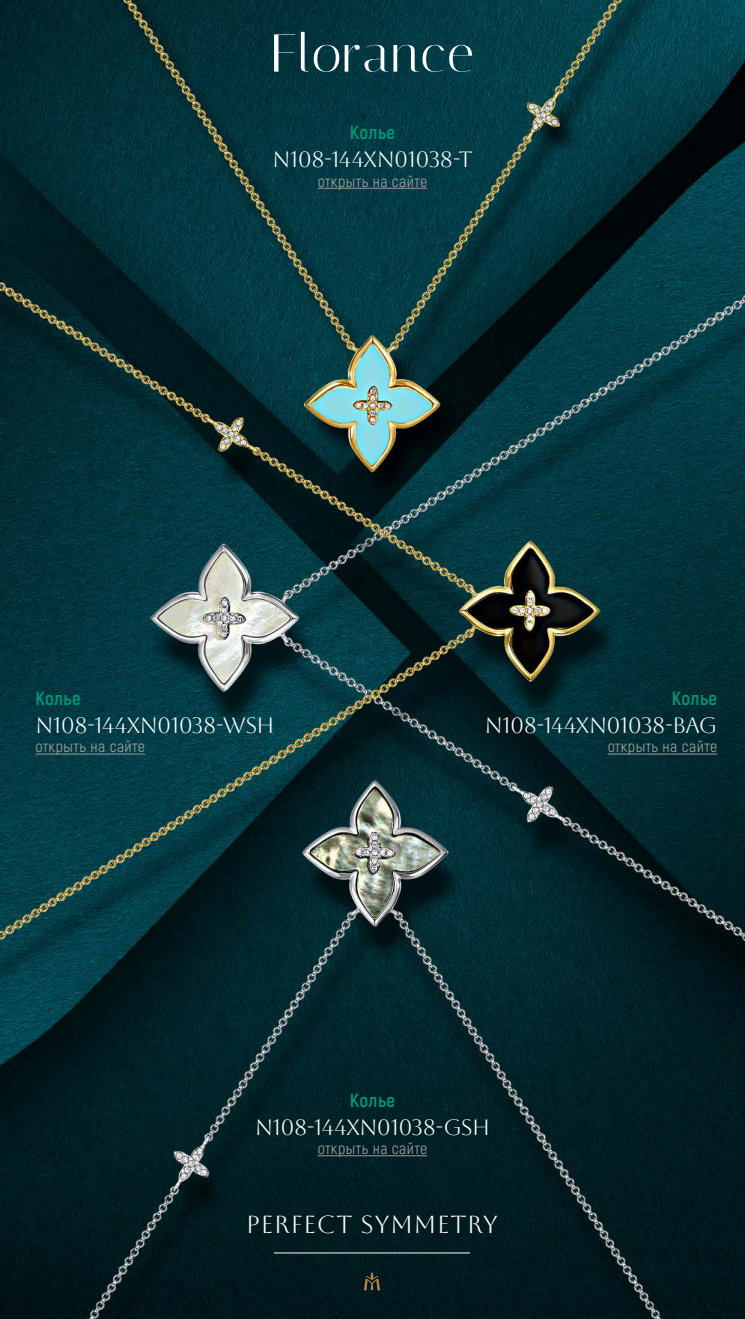
<style>
.page{position:relative;width:745px;height:1319px;background:#fff}
.page>*{position:absolute;margin:0;border:0;box-sizing:border-box;transform-origin:0 0}
.t1{font:53.12px "Italiana";letter-spacing:.02em;color:#fff}
.t2{font:24.5px "Aboreto";letter-spacing:.03em;color:#fff}
.t3{font:22px "Aboreto";letter-spacing:-.03em;color:#fff}
.t4{font:700 19px "Akrobat";letter-spacing:.025em;color:#009873}
.t5{font:16px "Akrobat";letter-spacing:.025em;color:#9d9d9c}
</style>
<div class="page">
<img style="left:0;top:0;width:744px;height:1318px">
<hr style="left:274px;top:1252px;width:195px;height:1px;background:#fff">
<hr style="left:35px;top:753px;width:110px;height:1px;background:#9d9d9c">
<hr style="left:317px;top:1155px;width:110px;height:1px;background:#9d9d9c">
<hr style="left:317px;top:188px;width:110px;height:1px;background:#9d9d9c">
<hr style="left:607px;top:753px;width:109px;height:1px;background:#9d9d9c">
<svg style="left:363px;top:1271px;width:17px;height:19px"></svg>
<h1 class="t1" style="left:270px;top:22px;width:205px">Florance</h1>
<p class="t4" style="left:349px;top:121px;width:47px">Колье</p>
<p class="t3" style="left:272px;top:147px;width:200px">N108-144XN 01038-T</p>
<p class="t5" style="left:317px;top:171px;width:111px">открыть на сайте</p>
<p class="t4" style="left:35px;top:686px;width:47px">Колье</p>
<p class="t3" style="left:35px;top:712px;width:240px">N108-144XN 01038-WSH</p>
<p class="t5" style="left:35px;top:737px;width:111px">открыть на сайте</p>
<p class="t4" style="left:671px;top:686px;width:47px">Колье</p>
<p class="t3" style="left:484px;top:712px;width:234px">N108-144XN 01038-BAG</p>
<p class="t5" style="left:607px;top:737px;width:111px">открыть на сайте</p>
<p class="t4" style="left:349px;top:1088px;width:47px">Колье</p>
<p class="t3" style="left:255px;top:1114px;width:236px">N108-144XN 01038-GSH</p>
<p class="t5" style="left:317px;top:1138px;width:111px">открыть на сайте</p>
<p class="t2" style="left:246px;top:1209px;width:253px">PERFECT SYMMETRY</p>
</div>
